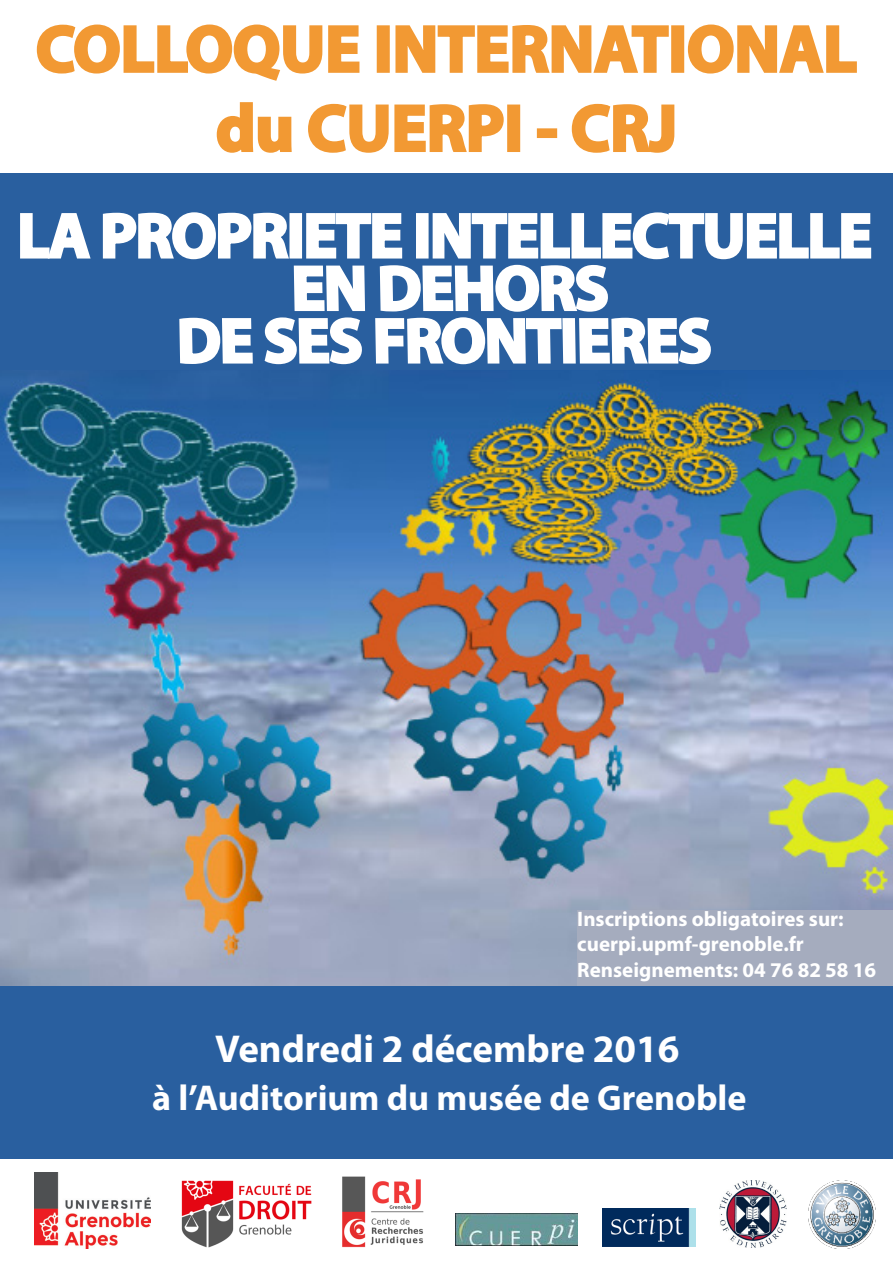
<style>
.page{position:relative;width:893px;height:1263px;background:#fff}
.page>*{position:absolute;margin:0;border:0;box-sizing:border-box;transform-origin:0 0}
.t1{font:700 66px "Myriad Pro";color:#f29933}
.t2{font:700 63px "Myriad Pro";letter-spacing:-.02em;color:#fff}
.t3{font:700 39px "Myriad Pro";color:#fff}
.t4{font:700 36px "Myriad Pro";color:#fff}
.t5{font:700 21px "Myriad Pro";color:#fff}
</style>
<div class="page">
<img style="left:809px;top:1181px;width:67px;height:67px">
<div style="left:0;top:173px;width:893px;height:265px;background:#295f9f"></div>
<svg style="left:20px;top:213px;width:71px;height:46px"></svg>
<svg style="left:102px;top:212px;width:770px;height:153px"></svg>
<img style="left:456px;top:1214px;width:121px;height:31px">
<img style="left:0;top:370px;width:893px;height:616px">
<svg style="left:36px;top:24px;width:324px;height:57px"></svg>
<div style="left:377px;top:25px;width:13px;height:48px;border:3px solid #f29933"></div>
<svg style="left:395px;top:25px;width:274px;height:48px"></svg>
<div style="left:671px;top:25px;width:13px;height:48px;border:3px solid #f29933"></div>
<svg style="left:687px;top:24px;width:170px;height:50px"></svg>
<svg style="left:216px;top:102px;width:76px;height:51px"></svg>
<svg style="left:308px;top:103px;width:196px;height:50px"></svg>
<div style="left:507px;top:105px;width:13px;height:47px;border:3px solid #f29933"></div>
<div style="left:537px;top:128px;width:20px;height:10px;border:3px solid #f29933"></div>
<svg style="left:571px;top:103px;width:104px;height:50px"></svg>
<div style="left:0;top:1042px;width:893px;height:117px;background:#295f9f"></div>
<div style="left:577px;top:910px;width:316px;height:76px;background:#a5acbe"></div>
<div style="left:0;top:986px;width:893px;height:81px;background:#295f9f"></div>
<img style="left:602px;top:1209px;width:93px;height:37px">
<img style="left:719px;top:1180px;width:68px;height:68px">
<img style="left:342px;top:1176px;width:82px;height:72px">
<img style="left:181px;top:1180px;width:131px;height:67px">
<img style="left:34px;top:1172px;width:117px;height:76px">
<p class="t1" style="left:36px;top:6px;width:822px">COLLOQUE INTERNATIONAL</p>
<p class="t1" style="left:216px;top:85px;width:462px">du CUERPI - CRJ</p>
<p class="t2" style="left:17px;top:195px;width:856px">LA PROPRIETE INTELLECTUELLE</p>
<p class="t2" style="left:292px;top:247px;width:320px">EN DEHORS</p>
<p class="t2" style="left:177px;top:300px;width:537px">DE SES FRONTIERES</p>
<p class="t5" style="left:577px;top:905px;width:268px">Inscriptions obligatoires sur:</p>
<p class="t5" style="left:577px;top:930px;width:228px">cuerpi.upmf-grenoble.fr</p>
<p class="t5" style="left:577px;top:956px;width:300px">Renseignements: 04 76 82 58 16</p>
<p class="t3" style="left:215px;top:1023px;width:466px">Vendredi 2 décembre 2016</p>
<p class="t4" style="left:152px;top:1074px;width:596px">à l’Auditorium du musée de Grenoble</p>
</div>
